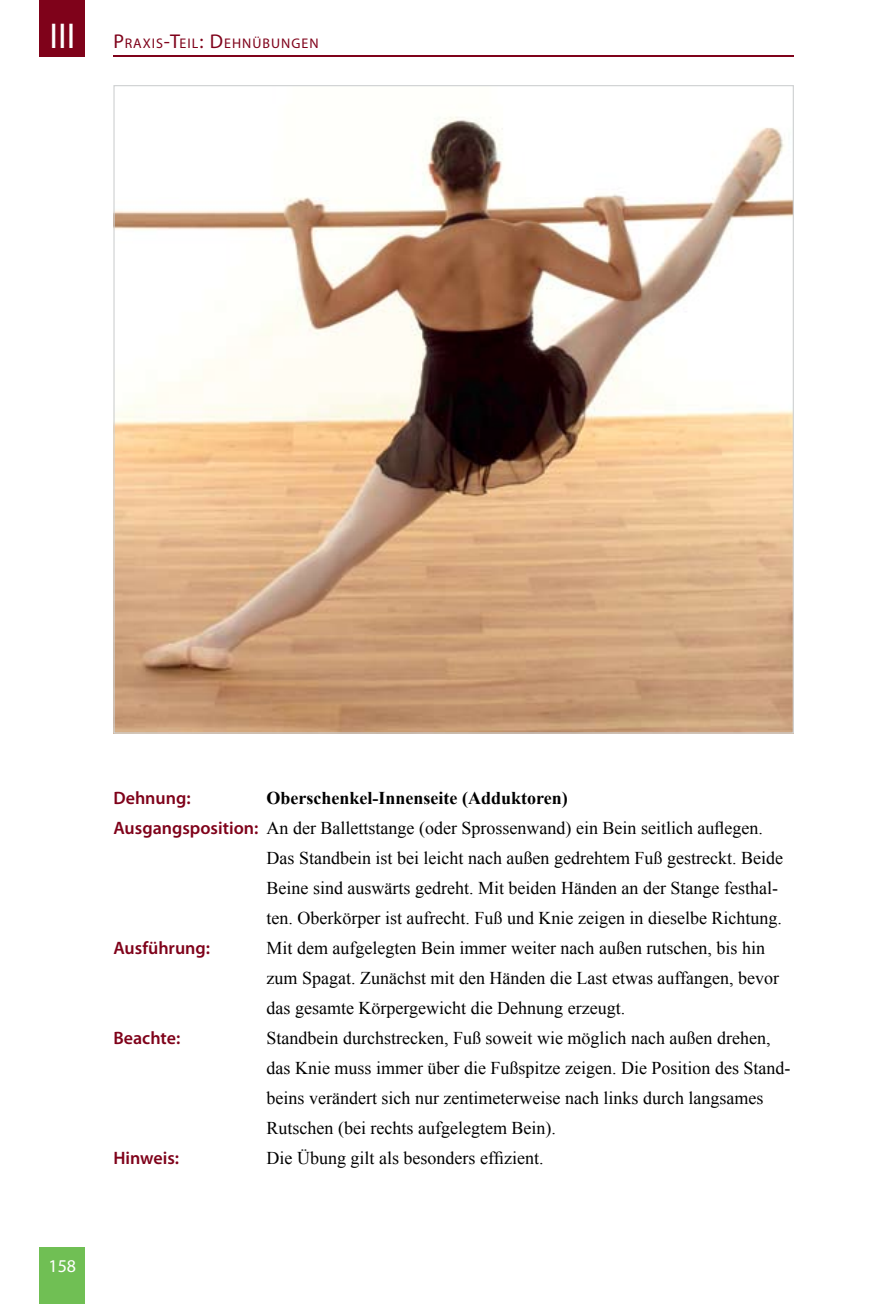
<style>
.page{position:relative;width:879px;height:1304px;background:#fff}
.page>*{position:absolute;margin:0;border:0;box-sizing:border-box;transform-origin:0 0}
.t1{font:18px/30px "Times New Roman";color:#000}
.t2{font:600 18px "Myriad Pro";color:#7f021a}
.t3{font:700 18px "Times New Roman";color:#000}
.t4{font:18px "Myriad Pro";color:#fff}
.t5{font:14px "Myriad Pro";letter-spacing:.07em;color:#7f021a}
.s1{font-size:36px;color:#fff}
.s2{font-size:20px}
.s3{font-family:"Myriad Pro";font-weight:600;color:#7f021a}
</style>
<div class="page">
<img style="left:115px;top:116px;width:677px;height:616px">
<div style="left:40px;top:1247px;width:45px;height:57px;background:#70bf54"></div>
<hr style="left:113px;top:56px;width:681px;height:1px;background:#7f021a">
<div style="left:40px;top:0;width:45px;height:57px;background:#7f021a"></div>
<p class="t5" style="left:49px;top:34px;width:271px"><span class="s1">III</span> <span class="s2">P</span>RAXIS<span class="s2">-T</span>EIL<span class="s2">: D</span>EHNÜBUNGEN</p>
<p class="t4" style="left:49px;top:1255px;width:29px">158</p>
<p class="t2" style="left:113px;top:786px;width:79px">Dehnung:</p>
<p class="t3" style="left:266px;top:785px;width:303px">Oberschenkel-Innenseite (Adduktoren)</p>
<p class="t1" style="left:113px;top:812px;width:651px"><span class="s3">Ausgangsposition:</span> An der Ballettstange (oder Sprossenwand) ein Bein seitlich auflegen.</p>
<p class="t1" style="left:266px;top:842px;width:518px">Das Standbein ist bei leicht nach außen gedrehtem Fuß gestreckt. Beide</p>
<p class="t1" style="left:266px;top:872px;width:513px">Beine sind auswärts gedreht. Mit beiden Händen an der Stange festhal-</p>
<p class="t1" style="left:266px;top:902px;width:517px">ten. Oberkörper ist aufrecht. Fuß und Knie zeigen in dieselbe Richtung.</p>
<p class="t2" style="left:113px;top:936px;width:98px">Ausführung:</p>
<p class="t1" style="left:266px;top:932px;width:514px">Mit dem aufgelegten Bein immer weiter nach außen rutschen, bis hin zum Spagat. Zunächst mit den Händen die Last etwas auffangen, bevor das gesamte Körpergewicht die Dehnung erzeugt.</p>
<p class="t2" style="left:113px;top:1026px;width:68px">Beachte:</p>
<p class="t1" style="left:266px;top:1022px;width:525px">Standbein durchstrecken, Fuß soweit wie möglich nach außen drehen, das Knie muss immer über die Fußspitze zeigen. Die Position des Stand&shy;beins verändert sich nur zentimeterweise nach links durch langsames Rutschen (bei rechts aufgelegtem Bein).</p>
<p class="t2" style="left:113px;top:1146px;width:67px">Hinweis:</p>
<p class="t1" style="left:266px;top:1142px;width:278px">Die Übung gilt als besonders effizient.</p>
</div>
